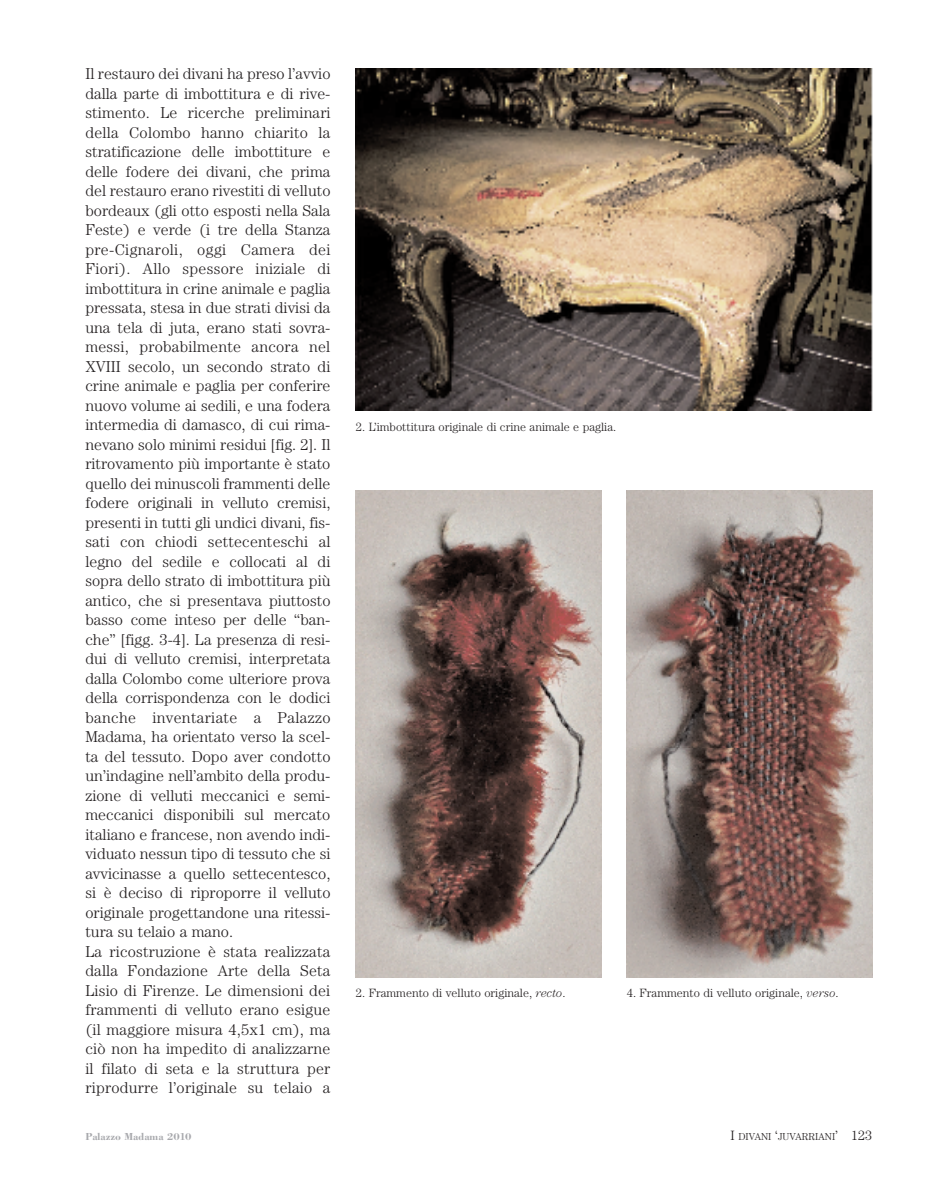
<style>
.page{position:relative;width:936px;height:1191px;background:#fff}
.page>*{position:absolute;margin:0;border:0;box-sizing:border-box;transform-origin:0 0}
.t1{font:300 15.75px/19.5px "Century";color:#231f20}
.t2{font:300 12px "Century";color:#231f20}
.t3{font:700 10.5px "Bodoni";color:#a8a9ad}
.t4{font:300 10.2px "Century";color:#231f20}
.s1{font-style:italic}
.s2{font-size:13.5px}
</style>
<div class="page">
<img style="left:356px;top:68px;width:516px;height:342px">
<img style="left:356px;top:490px;width:245px;height:488px">
<img style="left:626px;top:490px;width:246px;height:488px">
<p class="t1" style="left:85px;top:65px;width:247px">Il restauro dei divani ha preso l’avvio dalla parte di imbottitura e di rive&shy;stimento. Le ricerche preliminari della Colombo hanno chiarito la stratificazione delle imbottiture e delle fodere dei divani, che prima del restauro erano rivestiti di velluto bordeaux (gli otto esposti nella Sala Feste) e verde (i tre della Stanza pre-Cignaroli, oggi Camera dei Fiori). Allo spessore iniziale di imbottitura in crine animale e paglia pressata, stesa in due strati divisi da una tela di juta, erano stati sovra&shy;messi, probabilmente ancora nel XVIII secolo, un secondo strato di crine animale e paglia per conferire nuovo volume ai sedili, e una fodera intermedia di damasco, di cui rima&shy;nevano solo minimi residui [fig. 2]. Il ritrovamento più importante è stato quello dei minuscoli frammenti delle fodere originali in velluto cremisi, presenti in tutti gli undici divani, fis&shy;sati con chiodi settecenteschi al legno del sedile e collocati al di sopra dello strato di imbottitura più antico, che si presentava piuttosto basso come inteso per delle “ban&shy;che” [figg. 3-4]. La presenza di resi&shy;dui di velluto cremisi, interpretata dalla Colombo come ulteriore prova della corrispondenza con le dodici banche inventariate a Palazzo Madama, ha orientato verso la scel&shy;ta del tessuto. Dopo aver condotto un’indagine nell’ambito della produ&shy;zione di velluti meccanici e semi&shy;meccanici disponibili sul mercato italiano e francese, non avendo indi&shy;viduato nessun tipo di tessuto che si avvicinasse a quello settecentesco, si è deciso di riproporre il velluto originale progettandone una ritessi&shy;tura su telaio a mano.<br>La ricostruzione è stata realizzata dalla Fondazione Arte della Seta Lisio di Firenze. Le dimensioni dei frammenti di velluto erano esigue (il maggiore misura 4,5x1 cm), ma ciò non ha impedito di analizzarne il filato di seta e la struttura per riprodurre l’originale su telaio a</p>
<p class="t2" style="left:356px;top:423px;width:262px">2. L’imbottitura originale di crine animale e paglia.</p>
<p class="t2" style="left:356px;top:988px;width:211px">2. Frammento di velluto originale, <span class="s1">recto</span>.</p>
<p class="t2" style="left:626px;top:988px;width:213px">4. Frammento di velluto originale, <span class="s1">verso</span>.</p>
<p class="t3" style="left:85px;top:1130px;width:108px">Palazzo Madama 2010</p>
<p class="t4" style="left:730px;top:1133px;width:143px"><span class="s2">I</span> DIVANI <span class="s2">‘</span>JUVARRIANI<span class="s2">’ 123</span></p>
</div>
